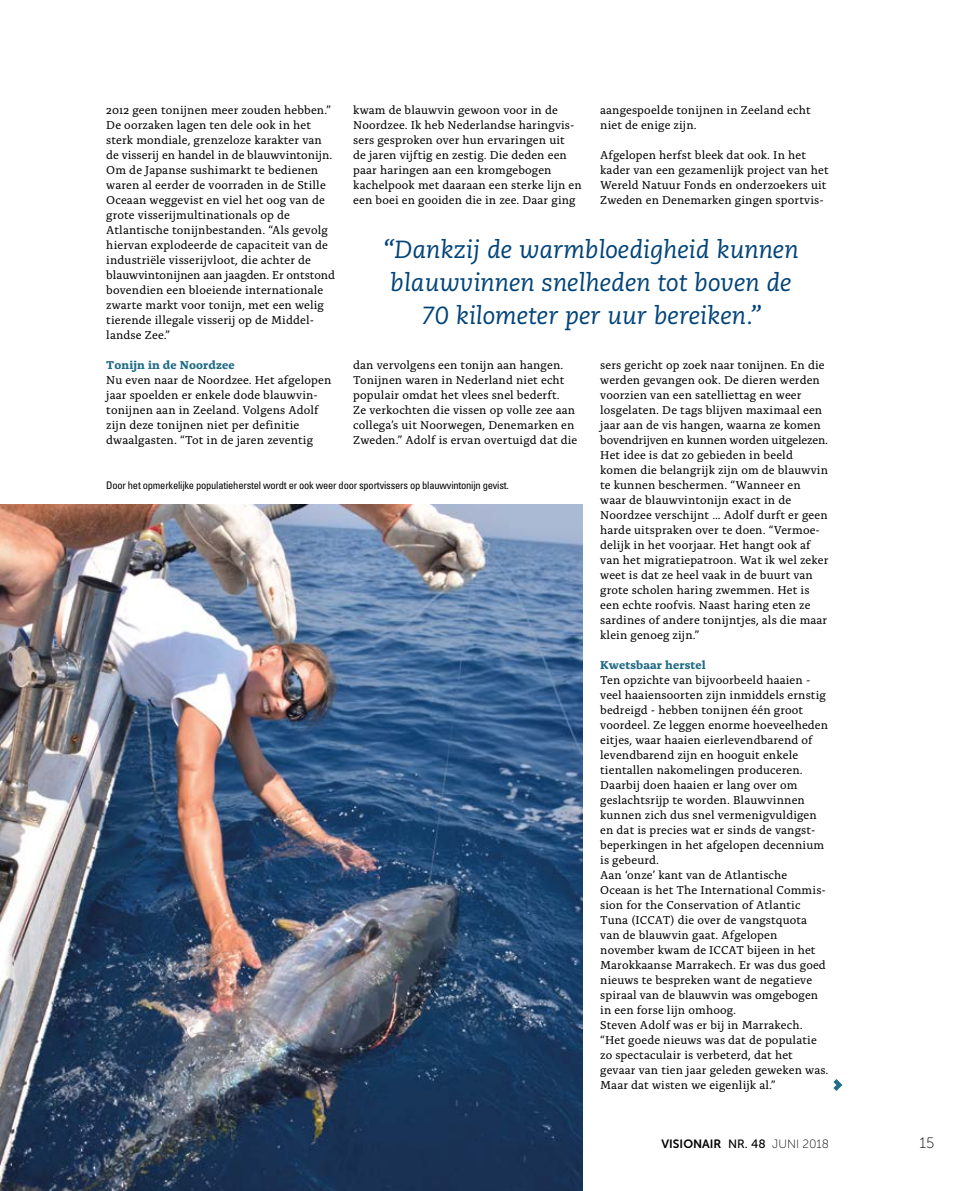
<style>
.page{position:relative;width:978px;height:1191px;background:#fff}
.page>*{position:absolute;margin:0;border:0;box-sizing:border-box;transform-origin:0 0}
.t1{font:italic 24.75px/33px "Caecilia CE";color:#004379;text-align:center}
.t2{font:15px "Museo Sans 100";color:#000}
.t3{font:12px/15px "Alda OTCEV";letter-spacing:.01em;color:#000}
.t4{font:700 12px "Alda OTCEV";letter-spacing:.01em;color:#216c87}
.t5{font:12px "Museo Sans 700";color:#000}
.t6{font:condensed 10.5px "Univers";letter-spacing:-.02em;color:#000}
.s1{font-family:"Museo Sans 500"}
.s2{font-family:"Museo Sans 100"}
</style>
<div class="page">
<svg style="left:833px;top:1079px;width:9px;height:12px"></svg>
<img style="left:0;top:504px;width:582px;height:687px">
<p class="t3" style="left:106px;top:102px;width:230px">2012 geen tonijnen meer zouden hebben.” De oorzaken lagen ten dele ook in het sterk mondiale, grenzeloze karakter van de visserij en handel in de blauwvintonijn.<br>Om de Japanse sushimarkt te bedienen waren al eerder de voorraden in de Stille Oceaan weggevist en viel het oog van de grote visserijmultinationals op de Atlantische tonijnbestanden. “Als gevolg hiervan explodeerde de capaciteit van de industriële visserijvloot, die achter de blauwvintonijnen aan jaagden. Er ontstond bovendien een bloeiende internationale zwarte markt voor tonijn, met een welig tierende illegale visserij op de Middel&shy;landse Zee.”</p>
<p class="t4" style="left:106px;top:355px;width:130px">Tonijn in de Noordzee</p>
<p class="t3" style="left:106px;top:372px;width:227px">Nu even naar de Noordzee. Het afgelopen jaar spoelden er enkele dode blauwvin&shy;tonijnen aan in Zeeland. Volgens Adolf zijn deze tonijnen niet per definitie dwaalgasten. “Tot in de jaren zeventig</p>
<p class="t3" style="left:353px;top:102px;width:230px">kwam de blauwvin gewoon voor in de Noordzee. Ik heb Nederlandse haringvis&shy;sers gesproken over hun ervaringen uit<br>de jaren vijftig en zestig. Die deden een paar haringen aan een kromgebogen kachelpook met daaraan een sterke lijn en een boei en gooiden die in zee. Daar ging</p>
<p class="t3" style="left:600px;top:102px;width:212px">aangespoelde tonijnen in Zeeland echt niet de enige zijn.</p>
<p class="t3" style="left:600px;top:147px;width:230px">Afgelopen herfst bleek dat ook. In het kader van een gezamenlijk project van het Wereld Natuur Fonds en onderzoekers uit Zweden en Denemarken gingen sportvis-</p>
<h1 class="t1" style="left:384px;top:232px;width:416px">“Dankzij de warmbloedigheid kunnen blauwvinnen snelheden tot boven de<br>70 kilometer per uur bereiken.”</h1>
<p class="t3" style="left:353px;top:357px;width:226px">dan vervolgens een tonijn aan hangen.<br>Tonijnen waren in Nederland niet echt populair omdat het vlees snel bederft.<br>Ze verkochten die vissen op volle zee aan collega’s uit Noorwegen, Denemarken en Zweden.” Adolf is ervan overtuigd dat die</p>
<p class="t3" style="left:600px;top:357px;width:230px">sers gericht op zoek naar tonijnen. En die werden gevangen ook. De dieren werden voorzien van een satelliettag en weer losgelaten. De tags blijven maximaal een jaar aan de vis hangen, waarna ze komen bovendrijven en kunnen worden uitgelezen.<br>Het idee is dat zo gebieden in beeld komen die belangrijk zijn om de blauwvin te kunnen beschermen. “Wanneer en waar de blauwvintonijn exact in de Noordzee verschijnt … Adolf durft er geen harde uitspraken over te doen. “Vermoe&shy;delijk in het voorjaar. Het hangt ook af van het migratiepatroon. Wat ik wel zeker weet is dat ze heel vaak in de buurt van grote scholen haring zwemmen. Het is een echte roofvis. Naast haring eten ze sardines of andere tonijntjes, als die maar klein genoeg zijn.”</p>
<p class="t4" style="left:600px;top:655px;width:107px">Kwetsbaar herstel</p>
<p class="t3" style="left:600px;top:672px;width:230px">Ten opzichte van bijvoorbeeld haaien - veel haaiensoorten zijn inmiddels ernstig bedreigd - hebben tonijnen één groot voordeel. Ze leggen enorme hoeveelheden eitjes, waar haaien eierlevendbarend of levendbarend zijn en hooguit enkele tientallen nakomelingen produceren.<br>Daarbij doen haaien er lang over om geslachtsrijp te worden. Blauwvinnen kunnen zich dus snel vermenigvuldigen en dat is precies wat er sinds de vangst&shy;beperkingen in het afgelopen decennium is gebeurd.<br>Aan ‘onze’ kant van de Atlantische Oceaan is het The International Commis&shy;sion for the Conservation of Atlantic Tuna (ICCAT) die over de vangstquota van de blauwvin gaat. Afgelopen november kwam de ICCAT bijeen in het Marokkaanse Marrakech. Er was dus goed nieuws te bespreken want de negatieve spiraal van de blauwvin was omgebogen in een forse lijn omhoog.<br>Steven Adolf was er bij in Marrakech. “Het goede nieuws was dat de populatie zo spectaculair is verbeterd, dat het gevaar van tien jaar geleden geweken was.<br>Maar dat wisten we eigenlijk al.”</p>
<p class="t6" style="left:106px;top:479px;width:404px">Door het opmerkelijke populatieherstel wordt er ook weer door sportvissers op blauwvintonijn gevist.</p>
<p class="t5" style="left:662px;top:1137px;width:169px">VISIONAIR <span class="s1">NR. 48</span> <span class="s2">JUNI 2018</span></p>
<p class="t2" style="left:919px;top:1135px;width:16px">15</p>
</div>
